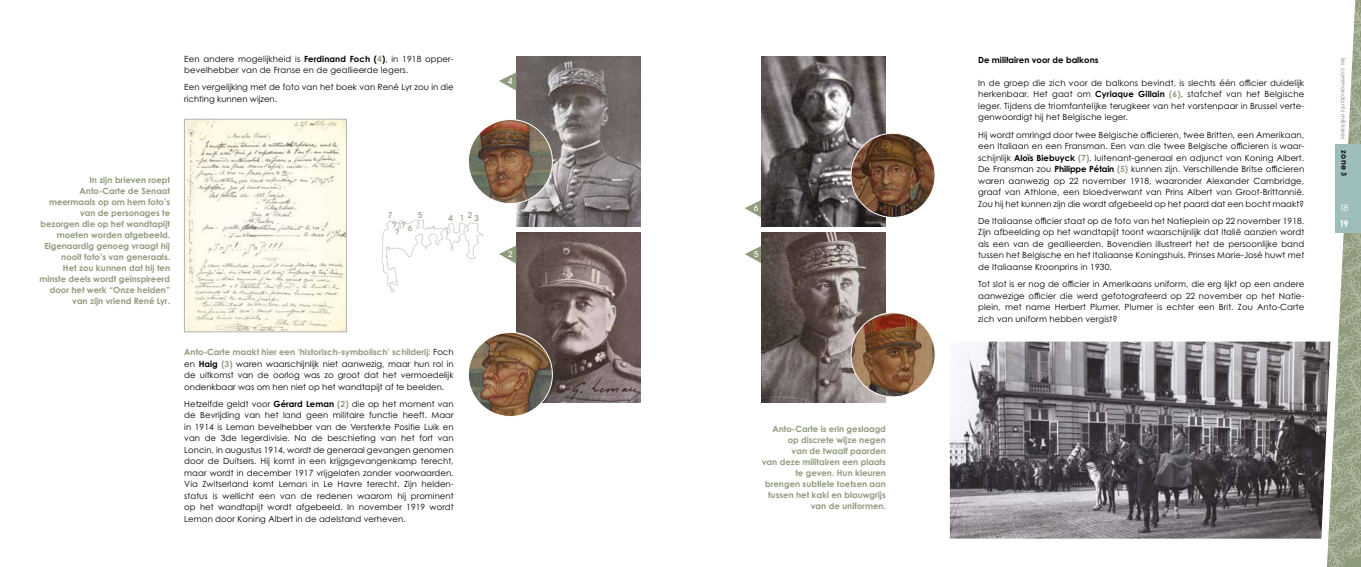
<style>
.page{position:relative;width:1361px;height:567px;background:#fff}
.page>*{position:absolute;margin:0;border:0;box-sizing:border-box;transform-origin:0 0}
.t1{font:9px "Century Gothic Pro";color:#fff}
.t2{font:700 9px "Century Gothic Pro";color:#fff}
.t3{font:8.5px/11.5px "Century Gothic Pro";letter-spacing:.01em;color:#000;text-align:justify}
.t4{font:700 8.5px/11px "Century Gothic Pro";color:#8f9b7d;text-align:right}
.t5{font:700 8.5px "Century Gothic Pro";color:#000}
.t6{font:500 8px "ITC Avant Garde Pro";color:#8f9b7d}
.t7{font:700 8px "Century Gothic Pro";color:#000}
.t8{font:500 8px "ITC Avant Garde Pro";color:#fff}
.t9{font:700 7px "Century Gothic Pro";color:#d9c188}
.t10{font:6px "Century Gothic Pro";letter-spacing:.02em;color:#7c7b7b}
.s1{font-weight:700}
.s2{font-weight:700;color:#8f9b7d}
.s3{font-size:7px}
</style>
<div class="page">
<svg style="left:745px;top:200px;width:17px;height:18px"></svg>
<svg style="left:745px;top:245px;width:17px;height:19px"></svg>
<svg style="left:1327px;top:0;width:34px;height:567px"></svg>
<div style="left:1335px;top:145px;width:26px;height:88px;background:#9ebebb"></div>
<img style="left:516px;top:57px;width:124px;height:170px">
<img style="left:762px;top:57px;width:124px;height:170px">
<img style="left:762px;top:232px;width:124px;height:171px">
<img style="left:186px;top:121px;width:159px;height:209px">
<div style="left:184px;top:119px;width:163px;height:213px;border:1px solid #b3b2b2"></div>
<img style="left:950px;top:342px;width:380px;height:197px">
<img style="left:516px;top:232px;width:124px;height:171px">
<svg style="left:499px;top:245px;width:17px;height:19px"></svg>
<svg style="left:499px;top:72px;width:17px;height:19px"></svg>
<img style="left:851px;top:133px;width:84px;height:84px;border-radius:42px">
<img style="left:851px;top:313px;width:84px;height:84px;border-radius:42px">
<img style="left:468px;top:120px;width:84px;height:84px;border-radius:42px">
<img style="left:468px;top:332px;width:84px;height:84px;border-radius:42px">
<img style="left:381px;top:219px;width:102px;height:73px">
<p class="t3" style="left:184px;top:53px;width:271px">Een andere mogelijkheid is <span class="s1">Ferdinand Foch (</span><span class="s2">4</span><span class="s1">)</span>, in 1918 opper&shy;bevelhebber van de Franse en de geallieerde legers.</p>
<p class="t3" style="left:184px;top:81px;width:271px">Een vergelijking met de foto van het boek van René Lyr zou in die richting kunnen wijzen.</p>
<p class="t4" style="left:39px;top:174px;width:132px">In zijn brieven roept<br>Anto-Carte de Senaat meermaals op om hem foto’s van de personages te bezorgen die op het wandtapijt moeten worden afgebeeld.<br>Eigenaardig genoeg vraagt hij nooit foto’s van generaals.<br>Het zou kunnen dat hij ten minste deels wordt geïnspireerd door het werk “Onze helden” van zijn vriend René Lyr.</p>
<p class="t6" style="left:388px;top:210px;width:6px">7</p>
<p class="t6" style="left:418px;top:210px;width:6px">5</p>
<p class="t6" style="left:392px;top:220px;width:6px">?</p>
<p class="t6" style="left:401px;top:220px;width:6px">?</p>
<p class="t6" style="left:408px;top:223px;width:6px">6</p>
<p class="t6" style="left:395px;top:227px;width:6px">?</p>
<p class="t6" style="left:448px;top:213px;width:6px">4</p>
<p class="t6" style="left:468px;top:211px;width:13px">2 3</p>
<p class="t6" style="left:460px;top:213px;width:6px">1</p>
<p class="t3" style="left:184px;top:346px;width:271px"><span class="s2">Anto-Carte maakt hier een ‘historisch-symbolisch’ schilderij:</span> Foch en <span class="s1">Haig</span> <span class="s2">(3)</span> waren waarschijnlijk niet aanwezig, maar hun rol in de uitkomst van de oorlog was zo groot dat het vermoedelijk ondenkbaar was om hen niet op het wandtapijt af te beelden.</p>
<p class="t3" style="left:184px;top:398px;width:271px">Hetzelfde geldt voor <span class="s1">Gérard Leman</span> <span class="s2">(2)</span> die op het moment van de Bevrijding van het land geen militaire functie heeft. Maar in 1914 is Leman bevelhebber van de Versterkte Positie Luik en van de 3de legerdivisie. Na de beschieting van het fort van Loncin, in augustus 1914, wordt de generaal gevangen genomen door de Duitsers. Hij komt in een krijgsgevangenkamp terecht, maar wordt in december 1917 vrijgelaten zonder voorwaarden.<br>Via Zwitserland komt Leman in Le Havre terecht. Zijn helden&shy;status is wellicht een van de redenen waarom hij prominent op het wandtapijt wordt afgebeeld. In november 1919 wordt Leman door Koning Albert in de adelstand verheven.</p>
<p class="t8" style="left:508px;top:76px;width:6px">4</p>
<p class="t8" style="left:508px;top:249px;width:6px">2</p>
<p class="t8" style="left:754px;top:203px;width:6px">6</p>
<p class="t8" style="left:754px;top:249px;width:6px">5</p>
<p class="t4" style="left:762px;top:423px;width:126px">Anto-Carte is erin geslaagd op discrete wijze negen<br>van de twaalf paarden<br>van deze militairen een plaats te geven. Hun kleuren brengen subtiele toetsen aan tussen het kaki en blauwgrijs van de uniformen.</p>
<p class="t5" style="left:978px;top:55px;width:122px">De militairen voor de balkons</p>
<p class="t3" style="left:978px;top:77px;width:327px">In de groep die zich voor de balkons bevindt, is slechts één officier duidelijk herkenbaar. Het gaat om <span class="s1">Cyriaque Gillain</span> <span class="s2">(6)</span>, stafchef van het Belgische leger. Tijdens de triomfantelijke terugkeer van het vorstenpaar in Brussel verte&shy;genwoordigt hij het Belgische leger.</p>
<p class="t3" style="left:978px;top:129px;width:328px">Hij wordt omringd door twee Belgische officieren, twee Britten, een Amerikaan, een Italiaan en een Fransman. Een van die twee Belgische officieren is waar&shy;schijnlijk <span class="s1">Aloïs Biebuyck</span> <span class="s2">(7)</span>, luitenant-generaal en adjunct van Koning Albert.<br>De Fransman zou <span class="s1">Philippe Pétain</span> <span class="s2">(5)</span> kunnen zijn. Verschillende Britse officieren waren aanwezig op 22 november 1918, waaronder Alexander Cambridge, graaf van Athlone, een bloedverwant van Prins Albert van Groot-Brittannië.<br>Zou hij het kunnen zijn die wordt afgebeeld op het paard dat een bocht maakt?</p>
<p class="t3" style="left:978px;top:215px;width:328px">De Italiaanse officier staat op de foto van het Natieplein op 22 november 1918.<br>Zijn afbeelding op het wandtapijt toont waarschijnlijk dat Italië aanzien wordt als een van de geallieerden. Bovendien illustreert het de persoonlijke band tussen het Belgische en het Italiaanse Koningshuis. Prinses Marie-José huwt met de Italiaanse Kroonprins in 1930.</p>
<p class="t3" style="left:978px;top:278px;width:328px">Tot slot is er nog de officier in Amerikaans uniform, die erg lijkt op een andere aanwezige officier die werd gefotografeerd op 22 november op het Natie&shy;plein, met name Herbert Plumer. Plumer is echter een Brit. Zou Anto-Carte zich van uniform hebben vergist?</p>
<p class="t10" style="left:1347px;top:58px;width:83px;rotate:90deg">les commandants militaires</p>
<p class="t7" style="left:1349px;top:150px;width:28px;rotate:90deg">zone <span class="s3">3</span></p>
<p class="t1" style="left:1339px;top:203px;width:11px">18</p>
<p class="t9" style="left:1340px;top:212px;width:8px">—</p>
<p class="t2" style="left:1339px;top:218px;width:11px">19</p>
</div>
